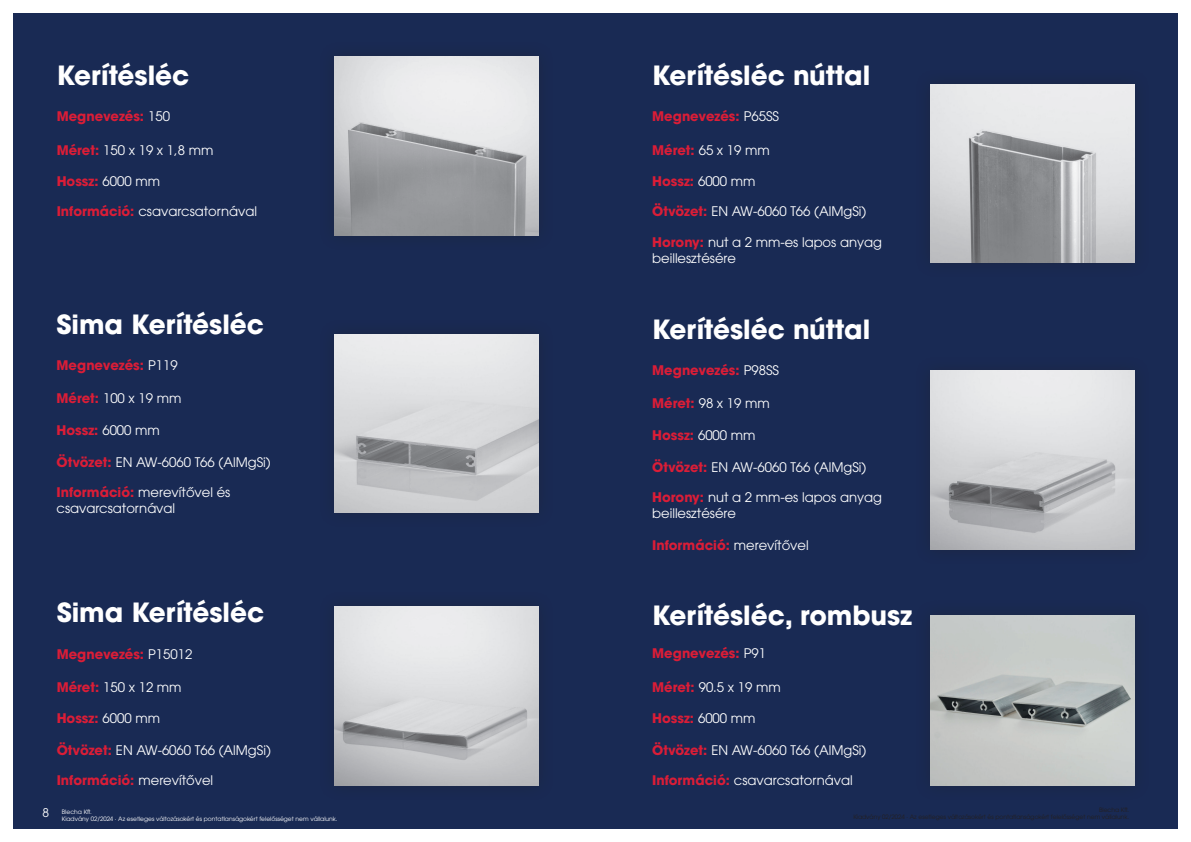
<style>
.page{position:relative;width:1191px;height:842px;background:#fff}
.page>*{position:absolute;margin:0;border:0;box-sizing:border-box;transform-origin:0 0}
.t1{font:700 26.3px "ITC Avant Garde Pro";color:#fff}
.t2{font:13.2px/15.8px "ITC Avant Garde Pro";color:#fff}
.t3{font:700 13.2px "ITC Avant Garde Pro";color:#db1d37}
.t4{font:12px "ITC Avant Garde Pro";color:#fff}
.t5{font:6px/7.2px "ITC Avant Garde Pro";color:#231f20;text-align:right}
.t6{font:6px/7.2px "ITC Avant Garde Pro";color:#fff}
.s1{font-weight:400;color:#fff}
.s2{font-weight:700;color:#db1d37}
</style>
<div class="page">
<div style="left:6px;top:6px;width:1178px;height:829px;background:#192a54"></div>
<div style="left:0;top:0;width:1191px;height:842px;border:13px solid #fff"></div>
<img style="left:334px;top:334px;width:204px;height:179px">
<img style="left:334px;top:57px;width:205px;height:178px">
<img style="left:334px;top:607px;width:205px;height:178px">
<div style="left:914px;top:355px;width:236px;height:211px;background:#231f20;opacity:.35"></div>
<img style="left:930px;top:371px;width:204px;height:179px">
<img style="left:930px;top:84px;width:204px;height:179px">
<img style="left:930px;top:615px;width:204px;height:170px">
<h1 class="t1" style="left:57px;top:58px;width:134px">Kerítésléc</h1>
<p class="t3" style="left:57px;top:108px;width:115px">Megnevezés: <span class="s1">150</span></p>
<p class="t2" style="left:57px;top:142px;width:158px"><span class="s2">Méret:</span> 150 x 19 x 1,8 mm</p>
<p class="t3" style="left:57px;top:172px;width:105px">Hossz: <span class="s1">6000 mm</span></p>
<p class="t2" style="left:57px;top:203px;width:202px"><span class="s2">Információ:</span> csavarcsatornával</p>
<h1 class="t1" style="left:57px;top:307px;width:209px">Sima Kerítésléc</h1>
<p class="t3" style="left:57px;top:356px;width:123px">Megnevezés: <span class="s1">P119</span></p>
<p class="t2" style="left:57px;top:390px;width:126px"><span class="s2">Méret:</span> 100 x 19 mm</p>
<p class="t3" style="left:57px;top:421px;width:105px">Hossz: <span class="s1">6000 mm</span></p>
<p class="t2" style="left:57px;top:454px;width:216px"><span class="s2">Ötvözet:</span> EN AW-6060 T66 (AlMgSi)</p>
<p class="t2" style="left:57px;top:484px;width:175px"><span class="s2">Információ:</span> merevítővel és csavarcsatornával</p>
<h1 class="t1" style="left:57px;top:595px;width:209px">Sima Kerítésléc</h1>
<p class="t3" style="left:57px;top:645px;width:137px">Megnevezés: <span class="s1">P15012</span></p>
<p class="t2" style="left:57px;top:679px;width:126px"><span class="s2">Méret:</span> 150 x 12 mm</p>
<p class="t3" style="left:57px;top:710px;width:105px">Hossz: <span class="s1">6000 mm</span></p>
<p class="t2" style="left:57px;top:742px;width:216px"><span class="s2">Ötvözet:</span> EN AW-6060 T66 (AlMgSi)</p>
<p class="t3" style="left:57px;top:772px;width:158px">Információ: <span class="s1">merevítővel</span></p>
<h1 class="t1" style="left:652px;top:58px;width:219px">Kerítésléc núttal</h1>
<p class="t3" style="left:652px;top:108px;width:128px">Megnevezés: <span class="s1">P65SS</span></p>
<p class="t2" style="left:652px;top:142px;width:119px"><span class="s2">Méret:</span> 65 x 19 mm</p>
<p class="t3" style="left:652px;top:172px;width:105px">Hossz: <span class="s1">6000 mm</span></p>
<p class="t2" style="left:652px;top:203px;width:216px"><span class="s2">Ötvözet:</span> EN AW-6060 T66 (AlMgSi)</p>
<p class="t2" style="left:652px;top:234px;width:231px"><span class="s2">Horony:</span> nut a 2 mm-es lapos anyag beillesztésére</p>
<h1 class="t1" style="left:652px;top:311px;width:219px">Kerítésléc núttal</h1>
<p class="t3" style="left:652px;top:361px;width:128px">Megnevezés: <span class="s1">P98SS</span></p>
<p class="t2" style="left:652px;top:395px;width:119px"><span class="s2">Méret:</span> 98 x 19 mm</p>
<p class="t3" style="left:652px;top:426px;width:105px">Hossz: <span class="s1">6000 mm</span></p>
<p class="t2" style="left:652px;top:459px;width:216px"><span class="s2">Ötvözet:</span> EN AW-6060 T66 (AlMgSi)</p>
<p class="t2" style="left:652px;top:489px;width:231px"><span class="s2">Horony:</span> nut a 2 mm-es lapos anyag beillesztésére</p>
<p class="t3" style="left:652px;top:536px;width:158px">Információ: <span class="s1">merevítővel</span></p>
<h1 class="t1" style="left:652px;top:598px;width:261px">Kerítésléc, rombusz</h1>
<p class="t3" style="left:652px;top:645px;width:115px">Megnevezés: <span class="s1">P91</span></p>
<p class="t2" style="left:652px;top:679px;width:130px"><span class="s2">Méret:</span> 90.5 x 19 mm</p>
<p class="t3" style="left:652px;top:709px;width:105px">Hossz: <span class="s1">6000 mm</span></p>
<p class="t2" style="left:652px;top:742px;width:216px"><span class="s2">Ötvözet:</span> EN AW-6060 T66 (AlMgSi)</p>
<p class="t2" style="left:652px;top:772px;width:202px"><span class="s2">Információ:</span> csavarcsatornával</p>
<p class="t4" style="left:43px;top:805px;width:8px">8</p>
<p class="t5" style="left:853px;top:806px;width:277px">Blecha Kft.<br>Kiadvány 02/2024 · Az esetleges változásokért és pontatlanságokért felelősséget nem vállalunk.</p>
<p class="t6" style="left:62px;top:808px;width:277px">Blecha Kft.<br>Kiadvány 02/2024 · Az esetleges változásokért és pontatlanságokért felelősséget nem vállalunk.</p>
</div>
